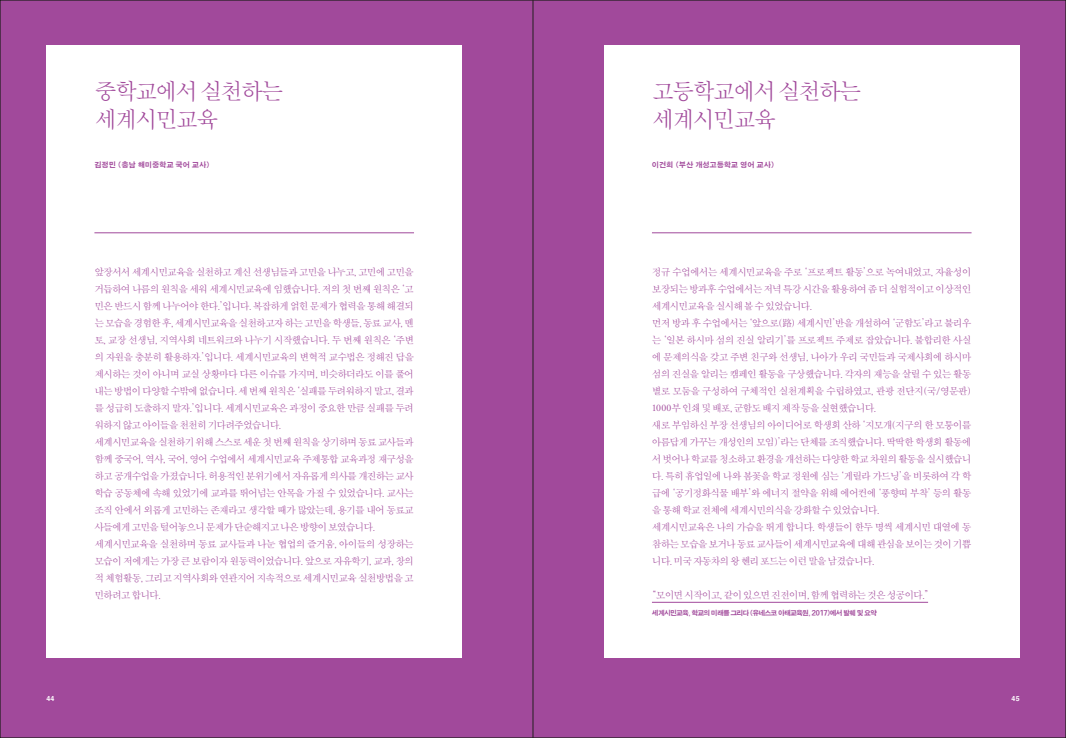
<style>
.page{position:relative;width:1066px;height:738px;background:#fff}
.page>*{position:absolute;margin:0;border:0;box-sizing:border-box;transform-origin:0 0}
.t1{font:23px/28px "SM3 SS Myung Jo 02";letter-spacing:-.1em;color:#a1499b}
.t2{font:10px/17px "SM3 SS Myung Jo 02";letter-spacing:-.1em;color:#a1499b}
.t3{font:7.5px "SM3 K Gothic";letter-spacing:-.03em;color:#a1499b}
.t4{font:7px "SM3 K Gothic";letter-spacing:-.12em;color:#a1499b}
.t5{font:700 7px "Helvetica LT Std";color:#fff}
.s1{font-family:"Adobe Garamond Pro"}
</style>
<div class="page">
<div style="left:0;top:0;width:1066px;height:737px;background:#a1499b"></div>
<div style="left:604px;top:45px;width:415px;height:612px;background:#fff"></div>
<div style="left:46px;top:45px;width:416px;height:612px;background:#fff"></div>
<hr style="left:652px;top:601px;width:276px;height:1px;background:#a1499b">
<hr style="left:94px;top:232px;width:320px;height:1px;background:#a1499b">
<hr style="left:652px;top:232px;width:319px;height:1px;background:#a1499b">
<hr style="left:533px;top:0;width:1px;height:737px;background:#231f20">
<h1 class="t1" style="left:94px;top:78px;width:191px">중학교에서 실천하는 세계시민교육</h1>
<p class="t3" style="left:94px;top:160px;width:117px">김정민 (충남 해미중학교 국어 교사)</p>
<h1 class="t1" style="left:652px;top:78px;width:211px">고등학교에서 실천하는 세계시민교육</h1>
<p class="t3" style="left:652px;top:160px;width:124px">이건희 (부산 개성고등학교 영어 교사)</p>
<p class="t2" style="left:94px;top:263px;width:321px">앞장서서 세계시민교육을 실천하고 계신 선생님들과 고민을 나누고, 고민에 고민을 거듭하여 나름의 원칙을 세워 세계시민교육에 임했습니다. 저의 첫 번째 원칙은 ‘고 민은 반드시 함께 나누어야 한다.’입니다. 복잡하게 얽힌 문제가 협력을 통해 해결되 는 모습을 경험한 후, 세계시민교육을 실천하고자 하는 고민을 학생들, 동료 교사, 멘 토, 교장 선생님, 지역사회 네트워크와 나누기 시작했습니다. 두 번째 원칙은 ‘주변 의 자원을 충분히 활용하자.’입니다. 세계시민교육의 변혁적 교수법은 정해진 답을 제시하는 것이 아니며 교실 상황마다 다른 이슈를 가지며, 비슷하더라도 이를 풀어 내는 방법이 다양할 수밖에 없습니다. 세 번째 원칙은 ‘실패를 두려워하지 말고, 결과 를 성급히 도출하지 말자.’입니다. 세계시민교육은 과정이 중요한 만큼 실패를 두려 워하지 않고 아이들을 천천히 기다려주었습니다.<br>세계시민교육을 실천하기 위해 스스로 세운 첫 번째 원칙을 상기하며 동료 교사들과 함께 중국어, 역사, 국어, 영어 수업에서 세계시민교육 주제통합 교육과정 재구성을 하고 공개수업을 가졌습니다. 허용적인 분위기에서 자유롭게 의사를 개진하는 교사 학습 공동체에 속해 있었기에 교과를 뛰어넘는 안목을 가질 수 있었습니다. 교사는 조직 안에서 외롭게 고민하는 존재라고 생각할 때가 많았는데, 용기를 내어 동료교 사들에게 고민을 털어놓으니 문제가 단순해지고 나은 방향이 보였습니다. 세계시민교육을 실천하며 동료 교사들과 나눈 협업의 즐거움, 아이들의 성장하는 모습이 저에게는 가장 큰 보람이자 원동력이었습니다. 앞으로 자유학기, 교과, 창의 적 체험활동, 그리고 지역사회와 연관지어 지속적으로 세계시민교육 실천방법을 고 민하려고 합니다.</p>
<p class="t2" style="left:652px;top:263px;width:321px">정규 수업에서는 세계시민교육을 주로 ‘프로젝트 활동’으로 녹여내었고, 자율성이 보장되는 방과후 수업에서는 저녁 특강 시간을 활용하여 좀 더 실험적이고 이상적인 세계시민교육을 실시해 볼 수 있었습니다.<br>먼저 방과 후 수업에서는 ‘앞으로(路) 세계시민’반을 개설하여 ‘군함도’라고 불리우 는 ‘일본 하시마 섬의 진실 알리기’를 프로젝트 주제로 잡았습니다. 불합리한 사실 에 문제의식을 갖고 주변 친구와 선생님, 나아가 우리 국민들과 국제사회에 하시마 섬의 진실을 알리는 캠페인 활동을 구상했습니다. 각자의 재능을 살릴 수 있는 활동 별로 모둠을 구성하여 구체적인 실천계획을 수립하였고, 관광 전단지(국/영문판)<br><span class="s1">1000</span>부 인쇄 및 배포, 군함도 배지 제작 등을 실현했습니다.<br>새로 부임하신 부장 선생님의 아이디어로 학생회 산하 ‘지모개(지구의 한 모퉁이를 아름답게 가꾸는 개성인의 모임)’라는 단체를 조직했습니다. 딱딱한 학생회 활동에 서 벗어나 학교를 청소하고 환경을 개선하는 다양한 학교 차원의 활동을 실시했습니 다. 특히 휴업일에 나와 봄꽃을 학교 정원에 심는 ‘게릴라 가드닝’을 비롯하여 각 학 급에 ‘공기정화식물 배부’와 에너지 절약을 위해 에어컨에 ‘풍향띠 부착’ 등의 활동 을 통해 학교 전체에 세계시민의식을 강화할 수 있었습니다.<br>세계시민교육은 나의 가슴을 뛰게 합니다. 학생들이 한두 명씩 세계시민 대열에 동 참하는 모습을 보거나 동료 교사들이 세계시민교육에 대해 관심을 보이는 것이 기쁩 니다. 미국 자동차의 왕 헨리 포드는 이런 말을 남겼습니다.</p>
<p class="t2" style="left:652px;top:586px;width:279px">“모이면 시작이고, 같이 있으면 진전이며, 함께 협력하는 것은 성공이다.”</p>
<p class="t4" style="left:652px;top:608px;width:227px">세계시민교육, 학교의 미래를 그리다 (유네스코 아태교육원, 2017)에서 발췌 및 요약</p>
<p class="t5" style="left:46px;top:693px;width:10px">44</p>
<p class="t5" style="left:1011px;top:693px;width:10px">45</p>
</div>
